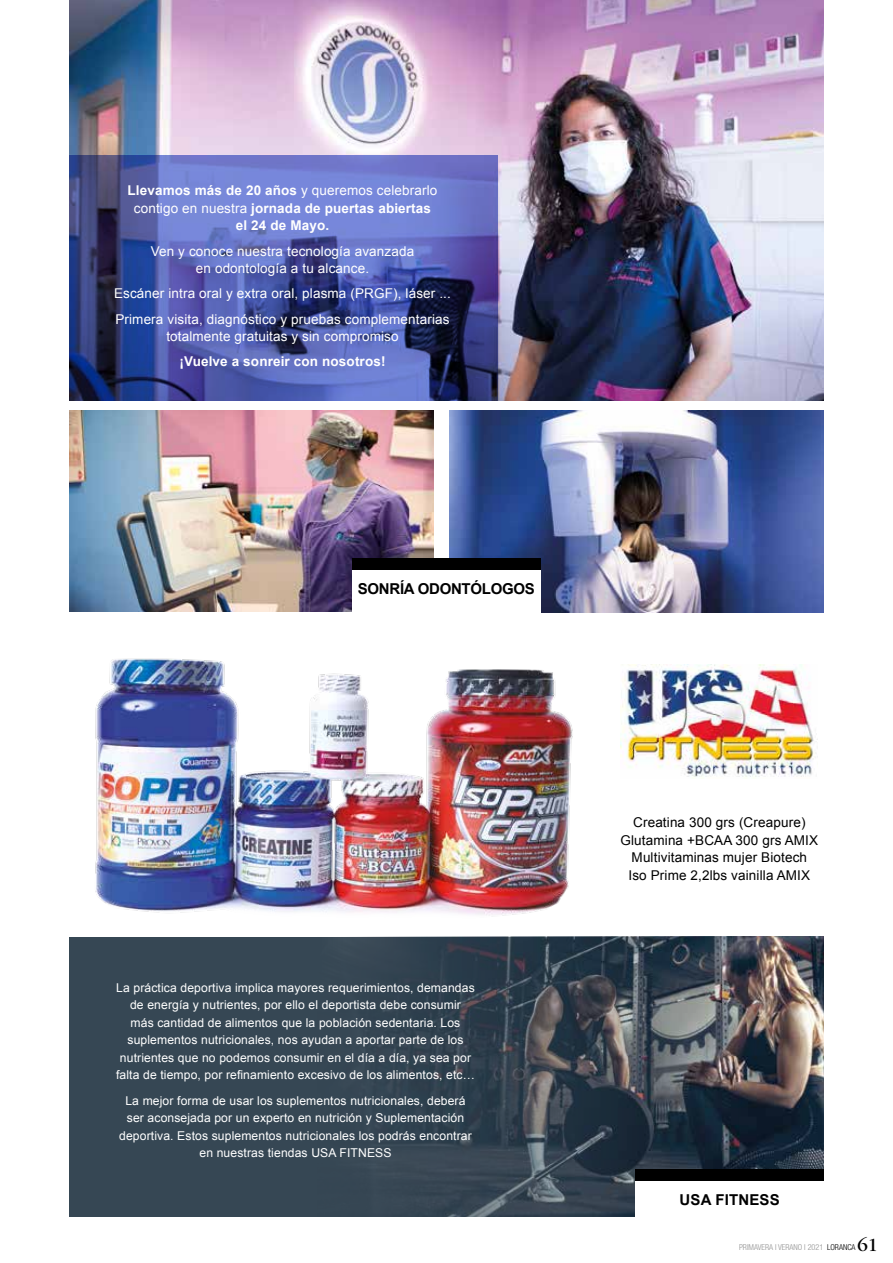
<style>
.page{position:relative;width:893px;height:1263px;background:#fff}
.page>*{position:absolute;margin:0;border:0;box-sizing:border-box;transform-origin:0 0}
.t1{font:19.5px "Garamond";color:#000}
.t2{font:700 15px "Arial";letter-spacing:-.02em;color:#000}
.t3{font:700 15px "Arial";letter-spacing:.01em;color:#000}
.t4{font:13.5px/17.5px "Arial";letter-spacing:.01em;color:#fff;text-align:center}
.t5{font:700 13.5px/17.5px "Arial";letter-spacing:.01em;color:#fff;text-align:center}
.t6{font:13.5px/17.5px "Arial";letter-spacing:.01em;color:#000;text-align:center}
.t7{font:12.15px/17.5px "Arial";letter-spacing:.01em;color:#fff;text-align:center}
.t8{font:300 condensed 8.1px "Helvetica Neue LT Pro";color:#929292}
.s1{font-weight:400}
.s2{color:#000}
</style>
<div class="page">
<img style="left:95px;top:658px;width:496px;height:279px">
<img style="left:69px;top:0;width:754px;height:401px">
<img style="left:69px;top:410px;width:365px;height:202px">
<div style="left:69px;top:937px;width:754px;height:279px;background:#364754"></div>
<img style="left:365px;top:937px;width:458px;height:279px">
<img style="left:449px;top:410px;width:374px;height:202px">
<img style="left:621px;top:665px;width:197px;height:112px">
<div style="left:636px;top:1169px;width:188px;height:13px;background:#000"></div>
<div style="left:636px;top:1181px;width:188px;height:36px;background:#fff"></div>
<div style="left:352px;top:558px;width:189px;height:13px;background:#000"></div>
<div style="left:352px;top:570px;width:189px;height:48px;background:#fff"></div>
<svg style="left:69px;top:155px;width:428px;height:246px;background:#4f5aa3"></svg>
<p class="t5" style="left:128px;top:182px;width:311px">Llevamos más de 20 años <span class="s1">y queremos celebrarlo contigo en nuestra</span> jornada de puertas abiertas el 24 de Mayo.</p>
<p class="t4" style="left:151px;top:242px;width:265px">Ven y conoce nuestra tecnología avanzada en odontología a tu alcance.</p>
<p class="t4" style="left:114px;top:281px;width:338px;line-height:25.2px;text-align:left">Escáner intra oral y extra oral, plasma (PRGF), láser ...<br>Primera visita, diagnóstico y pruebas complementarias</p>
<p class="t4" style="left:166px;top:328px;width:234px">totalmente gratuitas y sin compromiso</p>
<p class="t5" style="left:179px;top:353px;width:208px">¡Vuelve a sonreir con nosotros!</p>
<p class="t2" style="left:358px;top:579px;width:178px">SONRÍA ODONTÓLOGOS</p>
<p class="t7" style="left:116px;top:979px;width:360px">La práctica deportiva implica mayores requerimientos, demandas de energía y nutrientes, por ello el deportista debe consumir<br>más cantidad de alimentos que la población sedentaria. Los suplementos nutricionales, nos ayudan a aportar parte de los nutrientes que no podemos consumir en el día a día, ya sea por falta de tiempo, por refinamiento excesivo de los alimentos, etc…</p>
<p class="t7" style="left:119px;top:1092px;width:354px">La mejor forma de usar los suplementos nutricionales, deberá ser aconsejada por un experto en nutrición y Suplementación deportiva. Estos suplementos nutricionales los podrás encontrar en nuestras tiendas USA FITNESS</p>
<p class="t6" style="left:620px;top:813px;width:199px">Creatina 300 grs (Creapure)<br>Glutamina +BCAA 300 grs AMIX<br>Multivitaminas mujer Biotech<br>Iso Prime 2,2lbs vainilla AMIX</p>
<p class="t3" style="left:680px;top:1190px;width:102px">USA FITNESS</p>
<p class="t8" style="left:739px;top:1242px;width:118px">PRIMAVERA I VERANO I 2021 <span class="s2">LORANCA</span></p>
<h1 class="t1" style="left:857px;top:1235px;width:22px">61</h1>
</div>
